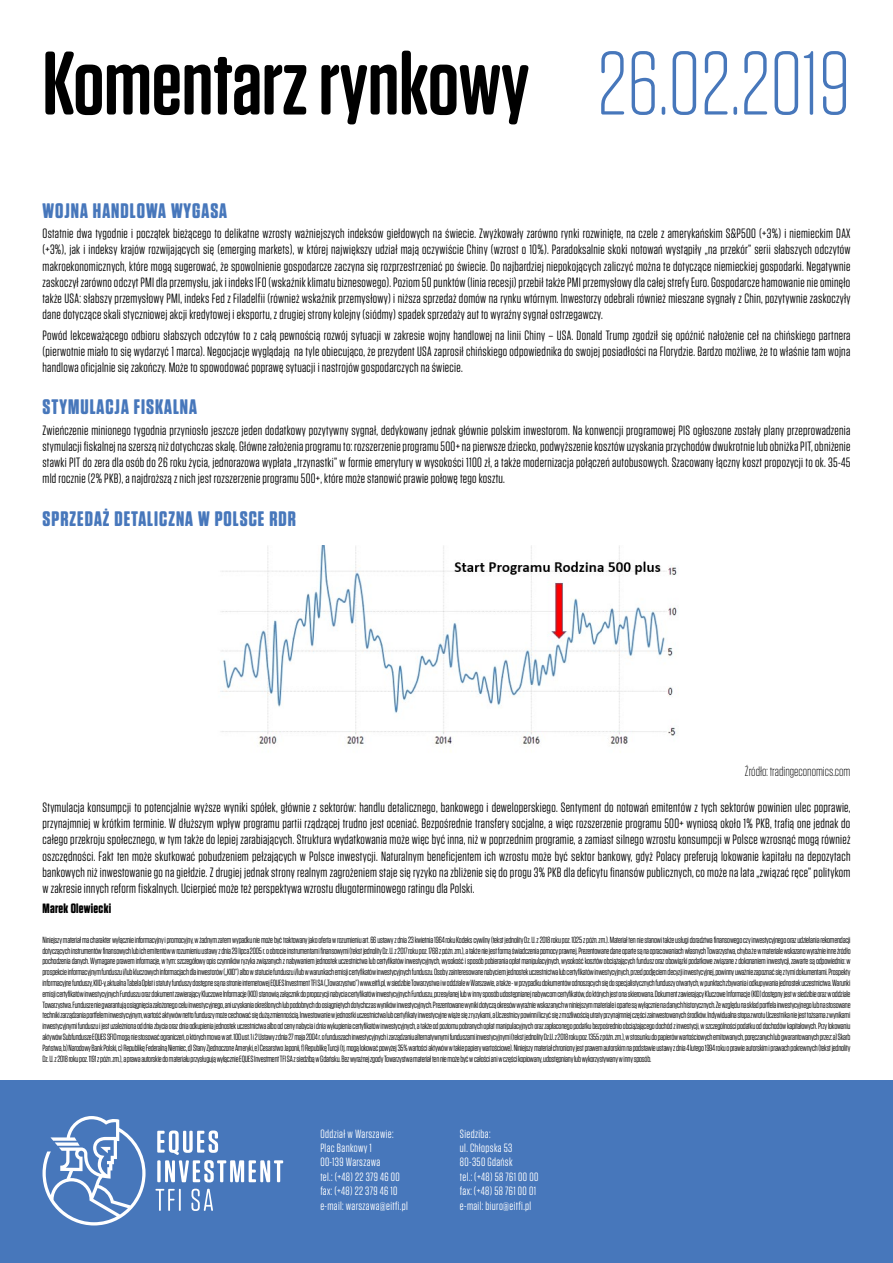
<style>
.page{position:relative;width:893px;height:1263px;background:#fff}
.page>*{position:absolute;margin:0;border:0;box-sizing:border-box;transform-origin:0 0}
.t1{font:600 90px "Tungsten Rounded";color:#000}
.t2{font:700 21px "Tungsten Rounded";letter-spacing:.05em;color:#4777bb}
.t3{font:13.5px/16.2px "Tungsten Rounded";letter-spacing:.02em;color:#000;text-align:justify}
.t4{font:300 13.5px "Tungsten Rounded";color:#000}
.t5{font:700 13.5px "Tungsten Rounded";letter-spacing:.02em;color:#000}
.t6{font:12px/14.4px "Tungsten Rounded";letter-spacing:.03em;color:#fff}
.t7{font:9px/10.8px "Tungsten Rounded";letter-spacing:-.02em;color:#000;text-align:justify}
.s1{font-weight:300;color:#4777bb}
</style>
<div class="page">
<div style="left:0;top:1080px;width:893px;height:183px;background:#4777bb"></div>
<svg style="left:43px;top:1116px;width:103px;height:109px"></svg>
<svg style="left:157px;top:1130px;width:126px;height:52px"></svg>
<svg style="left:155px;top:1189px;width:20px;height:22px"></svg>
<hr style="left:179px;top:1189px;width:2px;height:22px;background:#fff">
<svg style="left:191px;top:1189px;width:22px;height:22px"></svg>
<img style="left:220px;top:545px;width:458px;height:207px">
<h1 class="t1" style="left:43px;top:35px;width:809px">Komentarz rynkowy <span class="s1">26.02.2019</span></h1>
<h2 class="t2" style="left:43px;top:199px;width:186px">WOJNA HANDLOWA WYGASA</h2>
<p class="t3" style="left:43px;top:226px;width:809px">Ostatnie dwa tygodnie i początek bieżącego to delikatne wzrosty ważniejszych indeksów giełdowych na świecie. Zwyżkowały zarówno rynki rozwinięte, na czele z amerykańskim S&amp;P500 (+3%) i niemieckim DAX (+3%), jak i indeksy krajów rozwijających się (emerging markets), w której największy udział mają oczywiście Chiny (wzrost o 10%). Paradoksalnie skoki notowań wystąpiły „na przekór” serii słabszych odczytów makroekonomicznych, które mogą sugerować, że spowolnienie gospodarcze zaczyna się rozprzestrzeniać po świecie. Do najbardziej niepokojących zaliczyć można te dotyczące niemieckiej gospodarki. Negatywnie zaskoczył zarówno odczyt PMI dla przemysłu, jak i indeks IFO (wskaźnik klimatu biznesowego). Poziom 50 punktów (linia recesji) przebił także PMI przemysłowy dla całej strefy Euro. Gospodarcze hamowanie nie ominęło także USA: słabszy przemysłowy PMI, indeks Fed z Filadelfii (również wskaźnik przemysłowy) i niższa sprzedaż domów na rynku wtórnym. Inwestorzy odebrali również mieszane sygnały z Chin, pozytywnie zaskoczyły dane dotyczące skali styczniowej akcji kredytowej i eksportu, z drugiej strony kolejny (siódmy) spadek sprzedaży aut to wyraźny sygnał ostrzegawczy.</p>
<p class="t3" style="left:43px;top:327px;width:809px">Powód lekceważącego odbioru słabszych odczytów to z całą pewnością rozwój sytuacji w zakresie wojny handlowej na linii Chiny – USA. Donald Trump zgodził się opóźnić nałożenie ceł na chińskiego partnera (pierwotnie miało to się wydarzyć 1 marca). Negocjacje wyglądają na tyle obiecująco, że prezydent USA zaprosił chińskiego odpowiednika do swojej posiadłości na Florydzie. Bardzo możliwe, że to właśnie tam wojna handlowa oficjalnie się zakończy. Może to spowodować poprawę sytuacji i nastrojów gospodarczych na świecie.</p>
<h2 class="t2" style="left:43px;top:395px;width:156px">STYMULACJA FISKALNA</h2>
<p class="t3" style="left:43px;top:422px;width:809px">Zwieńczenie minionego tygodnia przyniosło jeszcze jeden dodatkowy pozytywny sygnał, dedykowany jednak głównie polskim inwestorom. Na konwencji programowej PIS ogłoszone zostały plany przeprowadzenia stymulacji fiskalnej na szerszą niż dotychczas skalę. Główne założenia programu to: rozszerzenie programu 500+ na pierwsze dziecko, podwyższenie kosztów uzyskania przychodów dwukrotnie lub obniżka PIT, obniżenie stawki PIT do zera dla osób do 26 roku życia, jednorazowa wypłata „trzynastki” w formie emerytury w wysokości 1100 zł, a także modernizacja połączeń autobusowych. Szacowany łączny koszt propozycji to ok. 35-45 mld rocznie (2% PKB), a najdroższą z nich jest rozszerzenie programu 500+, które może stanowić prawie połowę tego kosztu.</p>
<h2 class="t2" style="left:43px;top:507px;width:255px">SPRZEDAŻ DETALICZNA W POLSCE RDR</h2>
<h3 class="t4" style="left:745px;top:765px;width:107px">Źródło: tradingeconomics.com</h3>
<p class="t3" style="left:43px;top:799px;width:809px">Stymulacja konsumpcji to potencjalnie wyższe wyniki spółek, głównie z sektorów: handlu detalicznego, bankowego i deweloperskiego. Sentyment do notowań emitentów z tych sektorów powinien ulec poprawie, przynajmniej w krótkim terminie. W dłuższym wpływ programu partii rządzącej trudno jest oceniać. Bezpośrednie transfery socjalne, a więc rozszerzenie programu 500+ wyniosą około 1% PKB, trafią one jednak do całego przekroju społecznego, w tym także do lepiej zarabiających. Struktura wydatkowania może więc być inna, niż w poprzednim programie, a zamiast silnego wzrostu konsumpcji w Polsce wzrosnąć mogą również oszczędności. Fakt ten może skutkować pobudzeniem pełzających w Polsce inwestycji. Naturalnym beneficjentem ich wzrostu może być sektor bankowy, gdyż Polacy preferują lokowanie kapitału na depozytach bankowych niż inwestowanie go na giełdzie. Z drugiej jednak strony realnym zagrożeniem staje się ryzyko na zbliżenie się do progu 3% PKB dla deficytu finansów publicznych, co może na lata „związać ręce” politykom w zakresie innych reform fiskalnych. Ucierpieć może też perspektywa wzrostu długoterminowego ratingu dla Polski.</p>
<h3 class="t5" style="left:43px;top:901px;width:70px">Marek Olewiecki</h3>
<p class="t7" style="left:43px;top:934px;width:810px">Niniejszy materiał ma charakter wyłącznie informacyjny i promocyjny, w żadnym zatem wypadku nie może być traktowany jako oferta w rozumieniu art. 66 ustawy z dnia 23 kwietnia 1964 roku Kodeks cywilny (tekst jednolity Dz. U. z 2018 roku poz. 1025 z późn. zm.). Materiał ten nie stanowi także usługi doradztwa finansowego czy inwestycyjnego oraz udzielania rekomendacji dotyczących instrumentów finansowych lub ich emitentów w rozumieniu ustawy z dnia 29 lipca 2005 r. o obrocie instrumentami finansowymi (tekst jednolity Dz. U. z 2017 roku poz. 1768 z późn. zm.), a także nie jest formą świadczenia pomocy prawnej. Prezentowane dane oparte są na opracowaniach własnych Towarzystwa, chyba że w materiale wskazano wyraźnie inne źródło pochodzenia danych. Wymagane prawem informacje, w tym: szczegółowy opis czynników ryzyka związanych z nabywaniem jednostek uczestnictwa lub certyfikatów inwestycyjnych, wysokość i sposób pobierania opłat manipulacyjnych, wysokość kosztów obciążających fundusz oraz obowiązki podatkowe związane z dokonaniem inwestycji, zawarte są odpowiednio: w prospekcie informacyjnym funduszu i/lub kluczowych informacjach dla inwestorów („KIID”) albo w statucie funduszu i/lub w warunkach emisji certyfikatów inwestycyjnych funduszu. Osoby zainteresowane nabyciem jednostek uczestnictwa lub certyfikatów inwestycyjnych, przed podjęciem decyzji inwestycyjnej, powinny uważnie zapoznać się z tymi dokumentami. Prospekty informacyjne funduszy, KIID-y, aktualna Tabela Opłat i statuty funduszy dostępne są na stronie internetowej EQUES Investment TFI SA („Towarzystwo”) www.eitfi.pl, w siedzibie Towarzystwa i w oddziale w Warszawie, a także - w przypadku dokumentów odnoszących się do specjalistycznych funduszy otwartych, w punktach zbywania i odkupywania jednostek uczestnictwa. Warunki emisji certyfikatów inwestycyjnych Funduszu oraz dokument zawierający Kluczowe Informacje (KID) stanowią załącznik do propozycji nabycia certyfikatów inwestycyjnych Funduszu, przesyłanej lub w inny sposób udostępnianej nabywcom certyfikatów, do których jest ona skierowana. Dokument zawierający Kluczowe Informacje (KID) dostępny jest w siedzibie oraz w oddziale Towarzystwa. Fundusze nie gwarantują osiągnięcia założonego celu inwestycyjnego, ani uzyskania określonych lub podobnych do osiągniętych dotychczas wyników inwestycyjnych. Prezentowane wyniki dotyczą okresów wyraźnie wskazanych w niniejszym materiale i oparte są wyłącznie na danych historycznych. Ze względu na skład portfela inwestycyjnego lub na stosowane techniki zarządzania portfelem inwestycyjnym, wartość aktywów netto funduszy może cechować się dużą zmiennością. Inwestowanie w jednostki uczestnictwa lub certyfikaty inwestycyjne wiąże się z ryzykami, a Uczestnicy powinni liczyć się z możliwością utraty przynajmniej części zainwestowanych środków. Indywidualna stopa zwrotu Uczestnika nie jest tożsama z wynikami inwestycyjnymi funduszu i jest uzależniona od dnia zbycia oraz dnia odkupienia jednostek uczestnictwa albo od ceny nabycia i dnia wykupienia certyfikatów inwestycyjnych, a także od poziomu pobranych opłat manipulacyjnych oraz zapłaconego podatku bezpośrednio obciążającego dochód z inwestycji, w szczególności podatku od dochodów kapitałowych. Przy lokowaniu aktywów Subfundusze EQUES SFIO mogą nie stosować ograniczeń, o których mowa w art. 100 ust. 1 i 2 Ustawy z dnia 27 maja 2004 r. o funduszach inwestycyjnych i zarządzaniu alternatywnymi funduszami inwestycyjnymi (tekst jednolity Dz.U. z 2018 roku poz. 1355 z późn. zm.), w stosunku do papierów wartościowych emitowanych, poręczanych lub gwarantowanych przez: a) Skarb Państwa, b) Narodowy Bank Polski, c) Republikę Federalną Niemiec, d) Stany Zjednoczone Ameryki, e) Cesarstwo Japonii, f) Republikę Turcji (tj. mogą lokować powyżej 35% wartości aktywów w takie papiery wartościowe). Niniejszy materiał chroniony jest prawem autorskim na podstawie ustawy z dnia 4 lutego 1994 roku o prawie autorskim i prawach pokrewnych (tekst jednolity Dz. U. z 2018 roku poz. 1191 z późn. zm.), a prawa autorskie do materiału przysługują wyłącznie EQUES Investment TFI SA z siedzibą w Gdańsku. Bez wyraźnej zgody Towarzystwa materiał ten nie może być w całości ani w części kopiowany, udostępniany lub wykorzystywany w inny sposób.</p>
<h3 class="t6" style="left:320px;top:1126px;width:89px">Oddział w Warszawie:<br>Plac Bankowy 1<br>00-139 Warszawa<br>tel.: (+48) 22 379 46 00 fax: (+48) 22 379 46 10 e-mail: warszawa@eitfi.pl</h3>
<h3 class="t6" style="left:460px;top:1126px;width:80px">Siedziba:<br>ul. Chłopska 53<br>80-350 Gdańsk<br>tel.: (+48) 58 761 00 00 fax: (+48) 58 761 00 01 e-mail: biuro@eitfi.pl</h3>
</div>
